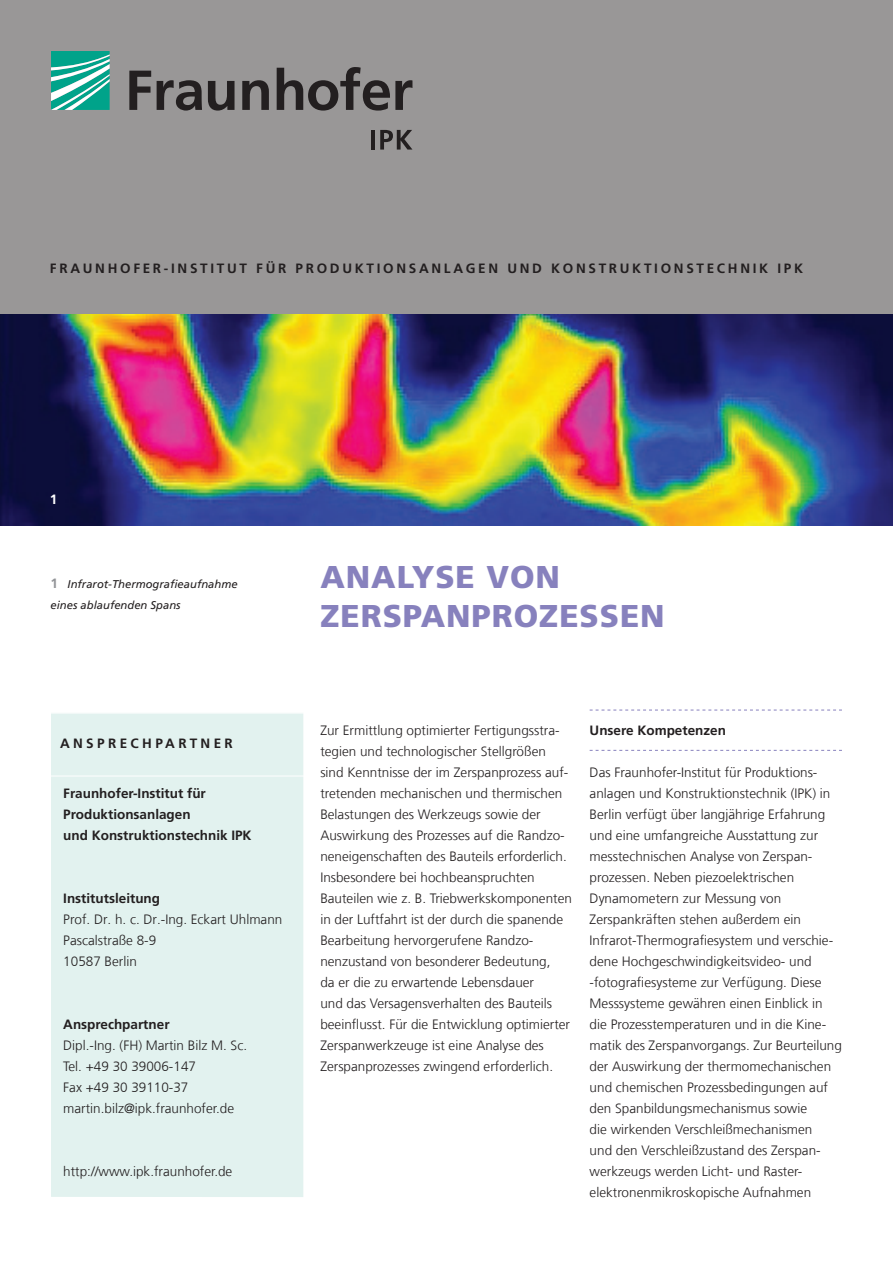
<style>
.page{position:relative;width:893px;height:1263px;background:#fff}
.page>*{position:absolute;margin:0;border:0;box-sizing:border-box;transform-origin:0 0}
.t1{font:900 31.5px/39px "Frutiger LT Com";letter-spacing:.03em;color:#8781bd}
.t2{font:300 13.5px/21px "Frutiger LT Com";color:#231f20}
.t3{font:700 13.5px/21px "Frutiger LT Com";color:#231f20}
.t4{font:700 13.5px "Frutiger LT Com";letter-spacing:.2em;color:#231f20}
.t5{font:700 13.5px "Frutiger LT Com";color:#fff}
.t6{font:italic 11.25px/21px "Frutiger LT Com";color:#231f20}
.s1{font-weight:700;font-style:normal;font-size:13.5px;color:#939598}
</style>
<div class="page">
<div style="left:0;top:0;width:893px;height:315px;background:#999797"></div>
<svg style="left:51px;top:51px;width:59px;height:59px;background:#4abba9"></svg>
<svg style="left:129px;top:67px;width:283px;height:44px"></svg>
<hr style="left:371px;top:130px;width:4px;height:20px;background:#231f20">
<svg style="left:380px;top:130px;width:32px;height:20px"></svg>
<img style="left:0;top:315px;width:893px;height:210px">
<svg style="left:590px;top:710px;width:252px;height:1px"></svg>
<svg style="left:590px;top:750px;width:252px;height:1px"></svg>
<div style="left:51px;top:713px;width:252px;height:484px;background:#e2f2ef"></div>
<div style="left:45px;top:713px;width:264px;height:63px;border:1px solid #fff"></div>
<p class="t4" style="left:50px;top:260px;width:329px">FRAUNHOFER-INSTITUT FÜR Pro du ktionsan</p>
<p class="t3" style="left:444px;top:258px;width:45px">la gen</p>
<p class="t3" style="left:507px;top:258px;width:56px">un d Konstru</p>
<p class="t3" style="left:632px;top:258px;width:23px">ktionste</p>
<p class="t3" style="left:717px;top:258px;width:21px">chni</p>
<p class="t3" style="left:759px;top:258px;width:45px">k ip k</p>
<p class="t5" style="left:50px;top:491px;width:9px">1</p>
<p class="t6" style="left:51px;top:574px;width:189px"><span class="s1">1</span> Infrarot-Thermografieaufnahme eines ablaufenden Spans</p>
<p class="t3" style="left:60px;top:732px;width:25px">Anspre</p>
<p class="t3" style="left:131px;top:732px;width:24px">chpartner</p>
<p class="t3" style="left:63px;top:783px;width:189px">Fraunhofer-Institut für<br>Produktionsanlagen<br>und Konstruktionstechnik IPK</p>
<p class="t3" style="left:63px;top:888px;width:98px">Institutsleitung</p>
<p class="t2" style="left:63px;top:909px;width:221px">Prof. Dr. h. c. Dr.-Ing. Eckart Uhlmann<br>Pascalstraße 8-9<br>10587 Berlin</p>
<p class="t3" style="left:63px;top:1014px;width:108px">Ansprechpartner</p>
<p class="t2" style="left:63px;top:1035px;width:185px">Dipl.-Ing. (FH) Martin Bilz M. Sc.<br>Tel. +49 30 39006-147<br>Fax +49 30 39110-37 martin.bilz@ipk.fraunhofer.de</p>
<p class="t2" style="left:63px;top:1161px;width:171px">http://www.ipk.fraunhofer.de</p>
<h1 class="t1" style="left:320px;top:558px;width:346px">ANALYSE VON<br>ZERSPANPROZESSEN</h1>
<p class="t2" style="left:320px;top:720px;width:253px">Zur Ermittlung optimierter Fertigungsstra&shy;tegien und technologischer Stellgrößen sind Kenntnisse der im Zerspanprozess auf&shy;tretenden mechanischen und thermischen Belastungen des Werkzeugs sowie der Auswirkung des Prozesses auf die Randzo&shy;neneigenschaften des Bauteils erforderlich.<br>Insbesondere bei hochbeanspruchten Bauteilen wie z. B. Triebwerkskomponenten in der Luftfahrt ist der durch die spanende Bearbeitung hervorgerufene Randzo&shy;nenzustand von besonderer Bedeutung,<br>da er die zu erwartende Lebensdauer<br>und das Versagensverhalten des Bauteils beeinflusst. Für die Entwicklung optimierter Zerspanwerkzeuge ist eine Analyse des Zerspanprozesses zwingend erforderlich.</p>
<p class="t3" style="left:590px;top:720px;width:138px">Unsere Kompetenzen</p>
<p class="t2" style="left:590px;top:762px;width:254px">Das Fraunhofer-Institut für Produktions&shy;anlagen und Konstruktionstechnik (IPK) in Berlin verfügt über langjährige Erfahrung und eine umfangreiche Ausstattung zur messtechnischen Analyse von Zerspan&shy;prozessen. Neben piezoelektrischen Dynamometern zur Messung von Zerspankräften stehen außerdem ein Infrarot-Thermografiesystem und verschie&shy;dene Hochgeschwindigkeitsvideo- und -fotografiesysteme zur Verfügung. Diese Messsysteme gewähren einen Einblick in die Prozesstemperaturen und in die Kine&shy;matik des Zerspanvorgangs. Zur Beurteilung der Auswirkung der thermomechanischen und chemischen Prozessbedingungen auf den Spanbildungsmechanismus sowie<br>die wirkenden Verschleißmechanismen<br>und den Verschleißzustand des Zerspan&shy;werkzeugs werden Licht- und Raster&shy;elektronenmikroskopische Aufnahmen</p>
</div>
